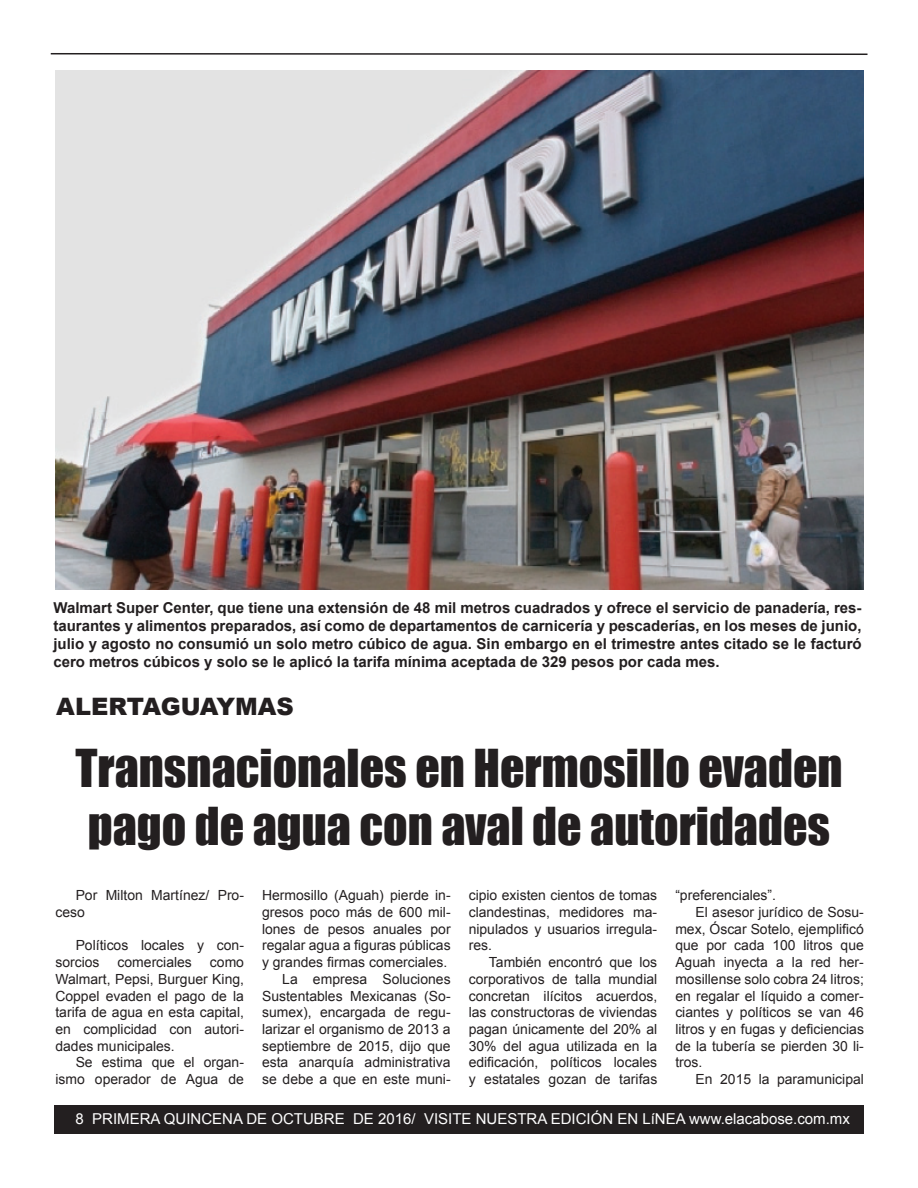
<style>
.page{position:relative;width:918px;height:1188px;background:#fff}
.page>*{position:absolute;margin:0;border:0;box-sizing:border-box;transform-origin:0 0}
.t1{font:48px/57.6px "Impact";color:#231f20}
.t2{font:900 24px "Arial";color:#231f20}
.t3{font:700 15px/18px "Arial";color:#231f20;text-align:justify}
.t4{font:15px "Arial";color:#fff}
.t5{font:13.95px/16.8px "Arial";color:#231f20;text-align:justify}
</style>
<div class="page">
<div style="left:54px;top:1106px;width:810px;height:28px;background:#231f20"></div>
<svg style="left:50px;top:53px;width:818px;height:2px;background:#595657"></svg>
<img style="left:55px;top:71px;width:809px;height:519px">
<p class="t3" style="left:53px;top:599px;width:810px">Walmart Super Center, que tiene una extensión de 48 mil metros cuadrados y ofrece el servicio de panadería, res&shy;taurantes y alimentos preparados, así como de departamentos de carnicería y pescaderías, en los meses de junio, julio y agosto no consumió un solo metro cúbico de agua. Sin embargo en el trimestre antes citado se le facturó cero metros cúbicos y solo se le aplicó la tarifa mínima aceptada de 329 pesos por cada mes.</p>
<h2 class="t2" style="left:56px;top:689px;width:239px">ALERTAGUAYMAS</h2>
<h1 class="t1" style="left:75px;top:738px;width:769px">Transnacionales en Hermosillo evaden pago de agua con aval de autoridades</h1>
<p class="t5" style="left:55px;top:887px;width:190px;text-indent:20px">Por Milton Martínez/ Pro&shy;ceso</p>
<p class="t5" style="left:55px;top:937px;width:190px;text-indent:20px">Políticos locales y con&shy;sorcios</p>
<p class="t5" style="left:118px;top:954px;width:76px">comerciales</p>
<p class="t5" style="left:55px;top:954px;width:190px;text-indent:155px">como Walmart, Pepsi, Burguer King, Coppel evaden el pago de la tarifa de agua en esta capital, en complicidad con autori&shy;dades municipales.</p>
<p class="t5" style="left:55px;top:1054px;width:190px;text-align:right">Se estima que el organ&shy;ismo operador de Agua de</p>
<p class="t5" style="left:262px;top:887px;width:190px;text-align:right">Hermosillo (Aguah) pierde in&shy;gresos poco más de 600 mil&shy;lones de pesos anuales por regalar agua a figuras públicas y grandes firmas comerciales.<br>La empresa Soluciones<br>Sustentables Mexicanas (So&shy;sumex), encargada de regu&shy;larizar el organismo de 2013 a septiembre de 2015, dijo que esta anarquía administrativa se debe a que en este muni-</p>
<p class="t5" style="left:469px;top:887px;width:190px">cipio existen cientos de tomas clandestinas, medidores ma&shy;nipulados y usuarios irregula&shy;res.</p>
<p class="t5" style="left:469px;top:954px;width:190px;text-indent:20px">También encontró que los corporativos de talla mundial concretan ilícitos acuerdos, las constructoras de viviendas pagan únicamente del 20% al 30% del agua utilizada en la edificación, políticos locales y estatales gozan de tarifas</p>
<p class="t5" style="left:675px;top:887px;width:102px">“preferenciales”.</p>
<p class="t5" style="left:696px;top:904px;width:170px">El asesor jurídico de Sosu-</p>
<p class="t5" style="left:675px;top:920px;width:190px">mex, Óscar Sotelo, ejemplificó</p>
<p class="t5" style="left:675px;top:937px;width:190px">que por cada 100 litros que</p>
<p class="t5" style="left:675px;top:954px;width:190px">Aguah inyecta a la red her-</p>
<p class="t5" style="left:675px;top:970px;width:190px">mosillense solo cobra 24 litros;</p>
<p class="t5" style="left:675px;top:987px;width:190px">en regalar el líquido a comer-</p>
<p class="t5" style="left:675px;top:1004px;width:190px">ciantes y políticos se van 46</p>
<p class="t5" style="left:675px;top:1021px;width:190px">litros y en fugas y deficiencias</p>
<p class="t5" style="left:675px;top:1037px;width:190px">de la tubería se pierden 30 li-</p>
<p class="t5" style="left:675px;top:1054px;width:29px">tros.</p>
<p class="t5" style="left:696px;top:1071px;width:170px">En 2015 la paramunicipal</p>
<p class="t4" style="left:76px;top:1111px;width:776px">8 PRIMERA QUINCENA DE OCTUBRE DE 2016/ VISITE NUESTRA EDICIÓN EN LíNEA www.elacabose.com.mx</p>
</div>
